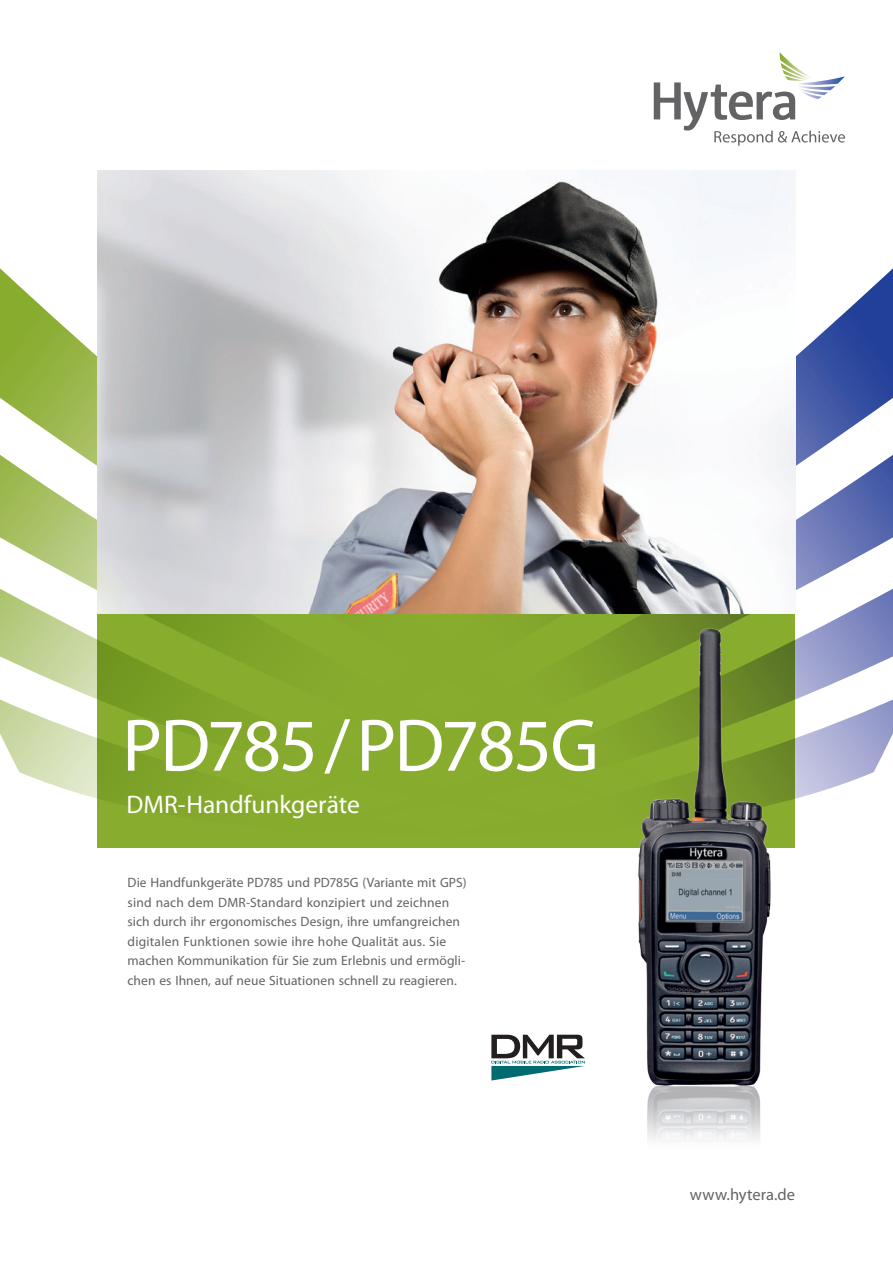
<style>
.page{position:relative;width:893px;height:1263px;background:#fff}
.page>*{position:absolute;margin:0;border:0;box-sizing:border-box;transform-origin:0 0}
.Cover_-_Headline__U1{font:75px "Myriad Pro";letter-spacing:-.025em;color:#fff}
.Cover_-_Subhead__U1{font:25.5px "Myriad Pro";color:#fff}
.Cover_-_Web-Adresse{font:16.5px "Myriad Pro";color:#636366}
.Cover_-_Fliesstext_9{font:13.5px/19.5px "Myriad Pro";letter-spacing:.01em;color:#636366}
</style>
<div class="page">
<svg style="left:795px;top:268px;width:98px;height:531px"></svg>
<svg style="left:0;top:268px;width:98px;height:579px"></svg>
<svg style="left:491px;top:1035px;width:94px;height:45px"></svg>
<svg style="left:654px;top:52px;width:191px;height:94px"></svg>
<div style="left:98px;top:613px;width:697px;height:235px;background:#88ac2e"></div>
<img style="left:98px;top:170px;width:697px;height:443px">
<img style="left:629px;top:620px;width:148px;height:520px">
<p class="Cover_-_Headline__U1" style="left:122px;top:699px;width:478px">PD785/PD785G</p>
<p class="Cover_-_Subhead__U1" style="left:126px;top:788px;width:235px">DMR-Handfunkgeräte</p>
<p class="Cover_-_Fliesstext_9" style="left:128px;top:872px;width:341px">Die Handfunkgeräte PD785 und PD785G (Variante mit GPS) sind nach dem DMR-Standard konzipiert und zeichnen sich durch ihr ergonomisches Design, ihre umfangreichen digitalen Funktionen sowie ihre hohe Qualität aus. Sie machen Kommunikation für Sie zum Erlebnis und ermögli&shy;chen es Ihnen, auf neue Situationen schnell zu reagieren.</p>
<p class="Cover_-_Web-Adresse" style="left:690px;top:1184px;width:107px">www.hytera.de</p>
</div>
